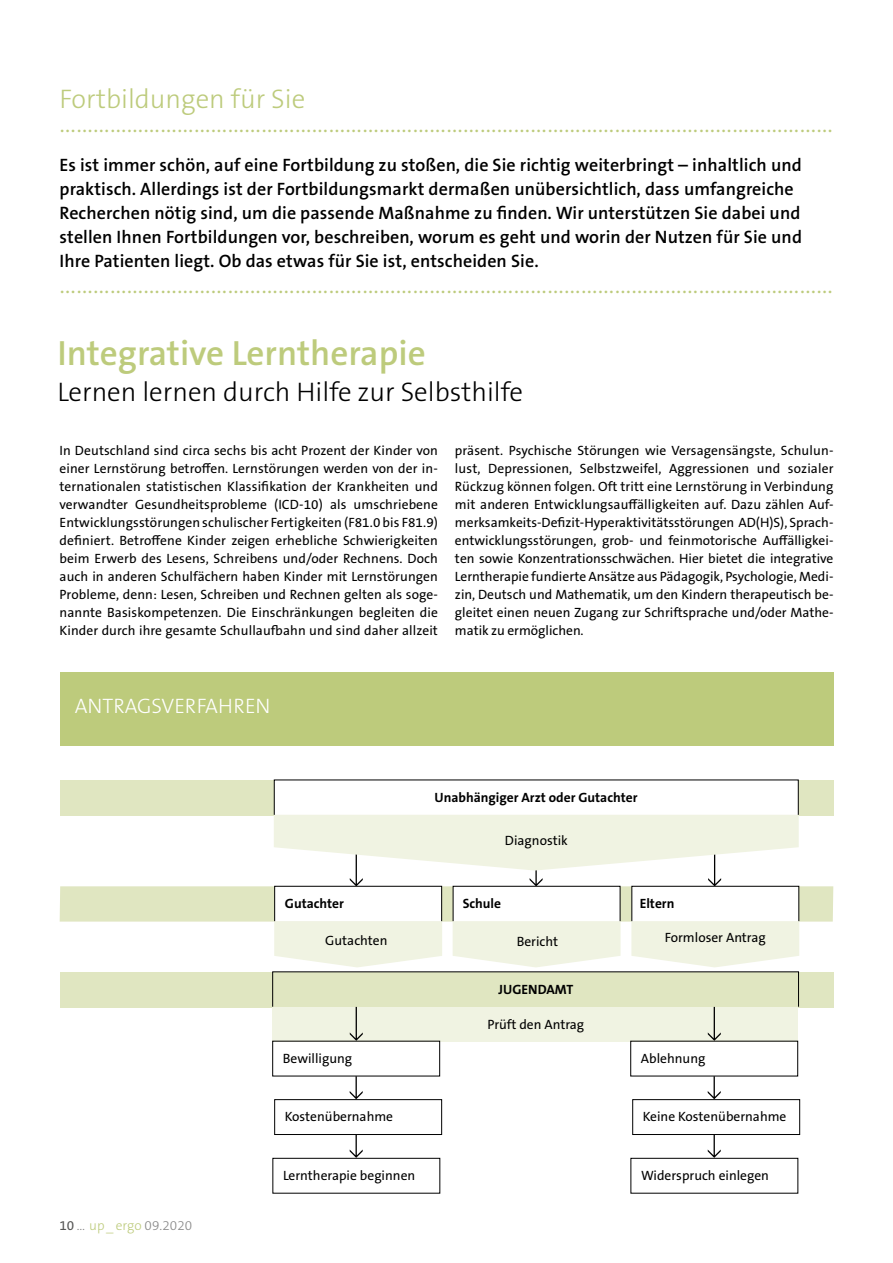
<style>
.page{position:relative;width:893px;height:1263px;background:#fff}
.page>*{position:absolute;margin:0;border:0;box-sizing:border-box;transform-origin:0 0}
.t1{font:600 35.25px "The Sans B W6";color:#bdcb7c}
.t2{font:300 27px/23.4px "The Sans B W3";color:#bdcb7c}
.t3{font:300 27px "The Sans B W3";color:#000}
.t4{font:300 21px "The Sans B W3";color:#fff}
.t5{font:600 18px/24px "The Sans B W6";letter-spacing:.005em;color:#000}
.t6{font:13.5px/18px "The Sans B W5 Plain";color:#000;text-align:justify}
.t7{font:700 13.5px "The Sans B W7";color:#000}
.t8{font:300 13.5px "The Sans B W3";color:#878787}
.s1{font-family:"The Sans B W5 Plain";font-weight:400;color:#575756}
.s2{color:#bdcb7c}
</style>
<div class="page">
<div style="left:60px;top:672px;width:773px;height:73px;background:#bdcb7c"></div>
<div style="left:60px;top:972px;width:773px;height:35px;background:#e0e6c1"></div>
<div style="left:60px;top:780px;width:773px;height:35px;background:#e0e6c1"></div>
<div style="left:272px;top:1007px;width:526px;height:34px;background:#f0f3e2"></div>
<svg style="left:60px;top:815px;width:773px;height:152px"></svg>
<div style="left:274px;top:779px;width:525px;height:36px;background:#fff"></div>
<div style="left:274px;top:886px;width:168px;height:35px;background:#fff;border:1px solid #000"></div>
<div style="left:274px;top:1099px;width:168px;height:36px;border:1px solid #000"></div>
<div style="left:272px;top:1158px;width:168px;height:35px;border:1px solid #000"></div>
<div style="left:453px;top:886px;width:167px;height:35px;background:#fff;border:1px solid #000"></div>
<div style="left:631px;top:886px;width:168px;height:35px;background:#fff;border:1px solid #000"></div>
<svg style="left:350px;top:1007px;width:13px;height:34px"></svg>
<svg style="left:350px;top:1076px;width:13px;height:23px"></svg>
<svg style="left:350px;top:1135px;width:13px;height:23px"></svg>
<div style="left:632px;top:1099px;width:168px;height:36px;border:1px solid #000"></div>
<div style="left:630px;top:1158px;width:168px;height:35px;border:1px solid #000"></div>
<svg style="left:708px;top:1007px;width:13px;height:34px"></svg>
<svg style="left:708px;top:1076px;width:13px;height:23px"></svg>
<svg style="left:708px;top:1135px;width:13px;height:23px"></svg>
<h2 class="t2" style="left:60px;top:88px;width:775px">Fortbildungen für Sie ..........................................................................................................................................</h2>
<p class="t5" style="left:60px;top:153px;width:744px">Es ist immer schön, auf eine Fortbildung zu stoßen, die Sie richtig weiterbringt – inhaltlich und praktisch. Allerdings ist der Fortbildungsmarkt dermaßen unübersichtlich, dass umfangreiche Recherchen nötig sind, um die passende Maßnahme zu finden. Wir unterstützen Sie dabei und stellen Ihnen Fortbildungen vor, beschreiben, worum es geht und worin der Nutzen für Sie und Ihre Patienten liegt. Ob das etwas für Sie ist, entscheiden Sie.</p>
<h2 class="t2" style="left:60px;top:273px;width:775px">..........................................................................................................................................</h2>
<h1 class="t1" style="left:57px;top:330px;width:370px">Integrative Lerntherapie</h1>
<h2 class="t3" style="left:57px;top:374px;width:467px">Lernen lernen durch Hilfe zur Selbsthilfe</h2>
<p class="t6" style="left:60px;top:441px;width:380px">In Deutschland sind circa sechs bis acht Prozent der Kinder von einer Lernstörung betroffen. Lernstörungen werden von der in&shy;ternationalen statistischen Klassifikation der Krankheiten und verwandter Gesundheitsprobleme (ICD-10) als umschriebene Entwicklungsstörungen schulischer Fertigkeiten (F81.0 bis F81.9) definiert. Betroffene Kinder zeigen erhebliche Schwierigkeiten beim Erwerb des Lesens, Schreibens und/oder Rechnens. Doch auch in anderen Schulfächern haben Kinder mit Lernstörungen Probleme, denn: Lesen, Schreiben und Rechnen gelten als soge&shy;nannte Basiskompetenzen. Die Einschränkungen begleiten die Kinder durch ihre gesamte Schullaufbahn und sind daher allzeit</p>
<p class="t6" style="left:455px;top:441px;width:380px">präsent. Psychische Störungen wie Versagensängste, Schulun&shy;lust, Depressionen, Selbstzweifel, Aggressionen und sozialer Rückzug können folgen. Oft tritt eine Lernstörung in Verbindung mit anderen Entwicklungsauffälligkeiten auf. Dazu zählen Auf&shy;merksamkeits-Defizit-Hyperaktivitätsstörungen AD(H)S), Sprach&shy;entwicklungsstörungen, grob- und feinmotorische Auffälligkei&shy;ten sowie Konzentrationsschwächen. Hier bietet die integrative Lerntherapie fundierte Ansätze aus Pädagogik, Psychologie, Medi&shy;zin, Deutsch und Mathematik, um den Kindern therapeutisch be&shy;gleitet einen neuen Zugang zur Schriftsprache und/oder Mathe&shy;matik zu ermöglichen.</p>
<h3 class="t4" style="left:75px;top:693px;width:197px">ANTRAGSVERFAHREN</h3>
<p class="t8" style="left:60px;top:1216px;width:134px"><span class="s1">10</span> ... <span class="s2">up _ ergo</span> 09.2020</p>
<p class="t7" style="left:435px;top:789px;width:204px">Unabhängiger Arzt oder Gutachter</p>
<p class="t7" style="left:285px;top:894px;width:61px">Gutachter</p>
<p class="t6" style="left:505px;top:831px;width:65px">Diagnostik</p>
<p class="t7" style="left:463px;top:895px;width:40px">Schule</p>
<p class="t7" style="left:640px;top:895px;width:36px">Eltern</p>
<p class="t6" style="left:325px;top:931px;width:64px">Gutachten</p>
<p class="t6" style="left:517px;top:932px;width:43px">Bericht</p>
<p class="t6" style="left:665px;top:929px;width:103px">Formloser Antrag</p>
<p class="t7" style="left:498px;top:981px;width:76px">JUGENDAMT</p>
<p class="t6" style="left:487px;top:1015px;width:98px">Prüft den Antrag</p>
<p class="t6" style="left:283px;top:1050px;width:71px">Bewilligung</p>
<p class="t6" style="left:641px;top:1050px;width:66px">Ablehnung</p>
<p class="t6" style="left:285px;top:1108px;width:110px">Kostenübernahme</p>
<p class="t6" style="left:643px;top:1108px;width:145px">Keine Kostenübernahme</p>
<p class="t6" style="left:283px;top:1166px;width:134px">Lerntherapie beginnen</p>
<p class="t6" style="left:641px;top:1166px;width:129px">Widerspruch einlegen</p>
</div>
